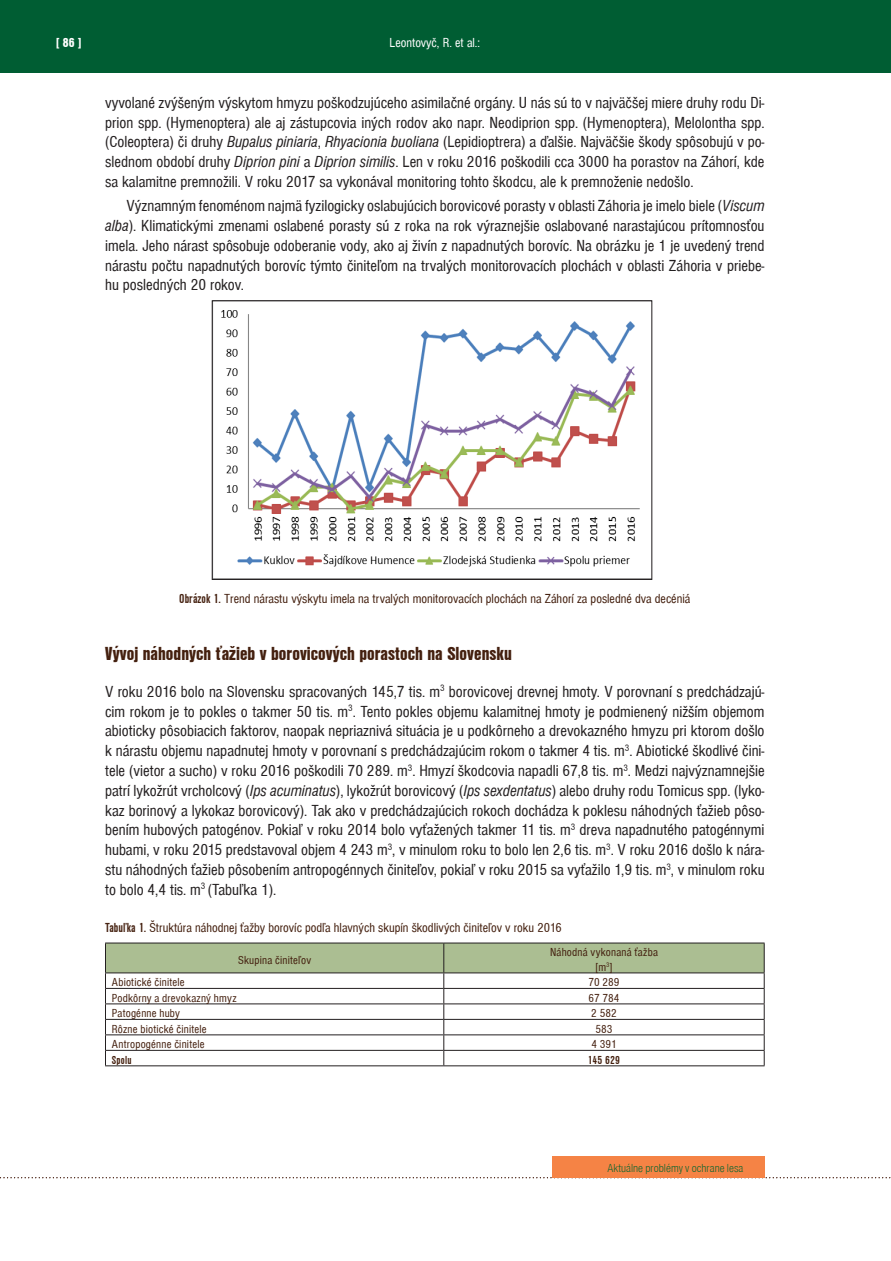
<style>
.page{position:relative;width:891px;height:1261px;background:#fff}
.page>*{position:absolute;margin:0;border:0;box-sizing:border-box;transform-origin:0 0}
.Nadpis_2{font:900 condensed 19.5px "Nimbus Sans DEE";color:#44200f}
.Odstavec_-_odsadený{font:condensed 16.5px/19.8px "Nimbus Sans DEE";color:#231f20;text-align:justify}
.Nadpis-obrázok{font:condensed 13.5px "Nimbus Sans DEE";color:#44200f}
.Nadpis-tabuľka{font:condensed 13.5px "Nimbus Sans DEE";color:#44200f}
.t1{font:condensed 13.5px "Nimbus Sans DEE";color:#fff}
.t2{font:900 condensed 13.5px "Nimbus Sans DEE";color:#fff}
.Tabulka{font:condensed 12px/14.4px "Nimbus Sans DEE";letter-spacing:.015em;color:#44200f;text-align:center}
.t3{font:300 condensed 12px "Nimbus Sans DEE";color:#00652e}
.Tabulka-2{font:700 condensed 12px "Nimbus Sans DEE";letter-spacing:.015em;color:#44200f}
.s1{font-style:italic}
.s2{font-weight:700}
</style>
<div class="page">
<svg style="left:0;top:1177px;width:891px;height:1px"></svg>
<div style="left:552px;top:1155px;width:212px;height:22px;background:#f58345"></div>
<div style="left:0;top:0;width:890px;height:73px;background:#005d33"></div>
<hr style="left:105px;top:942px;width:339px;height:1px;background:#231f20">
<hr style="left:444px;top:942px;width:320px;height:1px;background:#231f20">
<svg style="left:105px;top:943px;width:659px;height:122px"></svg>
<hr style="left:105px;top:1065px;width:339px;height:1px;background:#231f20">
<hr style="left:444px;top:1065px;width:320px;height:1px;background:#231f20">
<img style="left:221px;top:310px;width:419px;height:257px">
<div style="left:212px;top:300px;width:440px;height:280px;border:1px solid #231f20"></div>
<p class="t2" style="left:56px;top:35px;width:27px">[ 86 ]</p>
<p class="t1" style="left:389px;top:35px;width:92px">Leontovyč, R. et al.:</p>
<p class="Odstavec_-_odsadený" style="left:105px;top:93px;width:661px">vyvolané zvýšeným výskytom hmyzu poškodzujúceho asimilačné orgány. U nás sú to v najväčšej miere druhy rodu Di&shy;prion spp. (Hymenoptera) ale aj zástupcovia iných rodov ako napr. Neodiprion spp. (Hymenoptera), Melolontha spp. (Coleoptera) či druhy <span class="s1">Bupalus piniaria</span>, <span class="s1">Rhyacionia buoliana</span> (Lepidioptrera) a ďalšie. Najväčšie škody spôsobujú v po&shy;slednom období druhy <span class="s1">Diprion pini</span> a <span class="s1">Diprion similis</span>. Len v roku 2016 poškodili cca 3000 ha porastov na Záhorí, kde sa kalamitne premnožili. V roku 2017 sa vykonával monitoring tohto škodcu, ale k premnoženie nedošlo.</p>
<p class="Odstavec_-_odsadený" style="left:105px;top:196px;width:661px;text-indent:21px">Významným fenoménom najmä fyzilogicky oslabujúcich borovicové porasty v oblasti Záhoria je imelo biele (<span class="s1">Viscum alba</span>). Klimatickými zmenami oslabené porasty sú z roka na rok výraznejšie oslabované narastajúcou prítomnosťou imela. Jeho nárast spôsobuje odoberanie vody, ako aj živín z napadnutých borovíc. Na obrázku je 1 je uvedený trend nárastu počtu napadnutých borovíc týmto činiteľom na trvalých monitorovacích plochách v oblasti Záhoria v priebe&shy;hu posledných 20 rokov.</p>
<p class="Nadpis-obrázok" style="left:179px;top:591px;width:512px"><span class="s2">Obrázok 1.</span> Trend nárastu výskytu imela na trvalých monitorovacích plochách na Záhorí za posledné dva decéniá</p>
<p class="Nadpis_2" style="left:105px;top:642px;width:408px">Vývoj náhodných ťažieb v borovicových porastoch na Slovensku</p>
<p class="Odstavec_-_odsadený" style="left:105px;top:681px;width:661px">V roku 2016 bolo na Slovensku spracovaných 145,7 tis. m<sup>3</sup> borovicovej drevnej hmoty. V porovnaní s predchádzajú&shy;cim rokom je to pokles o takmer 50 tis. m<sup>3</sup>. Tento pokles objemu kalamitnej hmoty je podmienený nižším objemom abioticky pôsobiacich faktorov, naopak nepriaznivá situácia je u podkôrneho a drevokazného hmyzu pri ktorom došlo k nárastu objemu napadnutej hmoty v porovnaní s predchádzajúcim rokom o takmer 4 tis. m<sup>3</sup>. Abiotické škodlivé čini&shy;tele (vietor a sucho) v roku 2016 poškodili 70 289. m<sup>3</sup>. Hmyzí škodcovia napadli 67,8 tis. m<sup>3</sup>. Medzi najvýznamnejšie patrí lykožrút vrcholcový (<span class="s1">Ips acuminatus</span>), lykožrút borovicový (<span class="s1">Ips sexdentatus</span>) alebo druhy rodu Tomicus spp. (lyko&shy;kaz borinový a lykokaz borovicový). Tak ako v predchádzajúcich rokoch dochádza k poklesu náhodných ťažieb pôso&shy;bením hubových patogénov. Pokiaľ v roku 2014 bolo vyťažených takmer 11 tis. m<sup>3</sup> dreva napadnutého patogénnymi hubami, v roku 2015 predstavoval objem 4 243 m<sup>3</sup>, v minulom roku to bolo len 2,6 tis. m<sup>3</sup>. V roku 2016 došlo k nára&shy;stu náhodných ťažieb pôsobením antropogénnych činiteľov, pokiaľ v roku 2015 sa vyťažilo 1,9 tis. m<sup>3</sup>, v minulom roku to bolo 4,4 tis. m<sup>3</sup> (Tabuľka 1).</p>
<p class="Nadpis-tabuľka" style="left:105px;top:920px;width:458px"><span class="s2">Tabuľka 1.</span> Štruktúra náhodnej ťažby borovíc podľa hlavných skupín škodlivých činiteľov v roku 2016</p>
<p class="Tabulka" style="left:238px;top:952px;width:75px">Skupina činiteľov</p>
<p class="Tabulka" style="left:550px;top:945px;width:109px">Náhodná vykonaná ťažba [m<sup>3</sup>]</p>
<p class="Tabulka" style="left:112px;top:975px;width:74px">Abiotické činitele</p>
<p class="Tabulka" style="left:588px;top:975px;width:33px">70 289</p>
<p class="Tabulka" style="left:112px;top:990px;width:126px">Podkôrny a drevokazný hmyz</p>
<p class="Tabulka" style="left:588px;top:990px;width:33px">67 784</p>
<p class="Tabulka" style="left:112px;top:1006px;width:70px">Patogénne huby</p>
<p class="Tabulka" style="left:591px;top:1006px;width:27px">2 582</p>
<p class="Tabulka" style="left:112px;top:1021px;width:96px">Rôzne biotické činitele</p>
<p class="Tabulka" style="left:595px;top:1021px;width:19px">583</p>
<p class="Tabulka" style="left:112px;top:1037px;width:94px">Antropogénne činitele</p>
<p class="Tabulka" style="left:591px;top:1037px;width:27px">4 391</p>
<p class="Tabulka-2" style="left:112px;top:1053px;width:21px">Spolu</p>
<p class="Tabulka-2" style="left:588px;top:1053px;width:34px">145 629</p>
<p class="t3" style="left:607px;top:1161px;width:137px">Aktuálne problémy v ochrane lesa</p>
</div>
